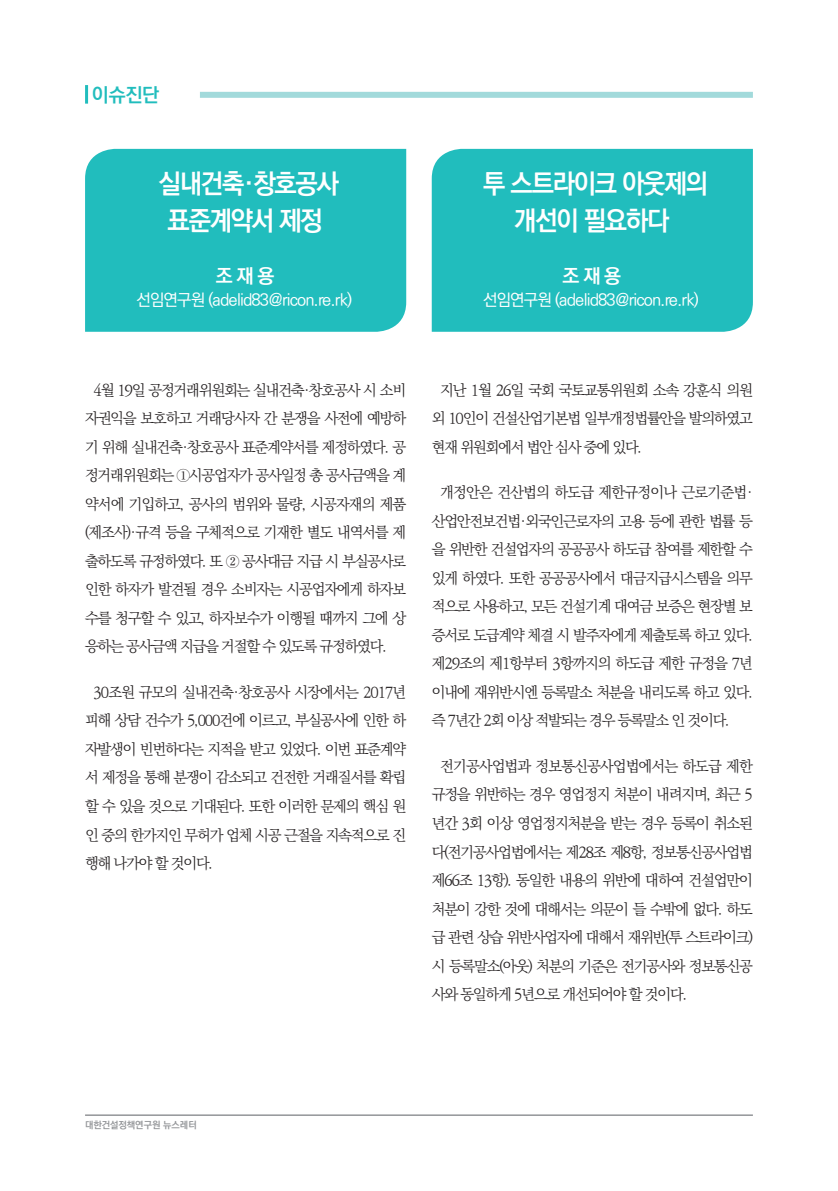
<style>
.page{position:relative;width:838px;height:1191px;background:#fff}
.page>*{position:absolute;margin:0;border:0;box-sizing:border-box;transform-origin:0 0}
.t1{font:700 27px/37.5px "Ko Pub Dotum";letter-spacing:-.05em;color:#fff;text-align:center;scale:.95 1}
.t2{font:700 19.5px "Ko Pub Dotum";color:#fff}
.t3{font:700 19.5px "Ko Pub Dotum";color:#21bdbd}
.t4{font:500 16.5px "Ko Pub Dotum";letter-spacing:-.05em;color:#fff}
.t5{font:300 15px/28.5px "Ko Pub Batang";letter-spacing:-.08em;color:#231f20;text-align:justify}
.t6{font:700 9.6px "Ko Pub Dotum";color:#939598}
</style>
<div class="page">
<hr style="left:85px;top:85px;width:3px;height:19px;background:#21bdbd">
<div style="left:200px;top:92px;width:553px;height:6px;background:#a2dadb"></div>
<hr style="left:85px;top:1114px;width:668px;height:2px;background:#939598">
<div style="left:85px;top:149px;width:321px;height:183px;background:#21bdbd"></div>
<div style="left:432px;top:149px;width:321px;height:183px;background:#21bdbd"></div>
<h2 class="t3" style="left:92px;top:85px;width:69px">이슈진단</h2>
<p class="t1" style="left:159px;top:165px;width:191px">실내건축·창호공사 표준계약서 제정</p>
<p class="t2" style="left:216px;top:266px;width:60px">조 재 용</p>
<p class="t4" style="left:136px;top:292px;width:217px">선임연구원 (adelid83@ricon.re.rk)</p>
<p class="t1" style="left:483px;top:165px;width:238px">투 스트라이크 아웃제의 개선이 필요하다</p>
<p class="t2" style="left:562px;top:266px;width:60px">조 재 용</p>
<p class="t4" style="left:483px;top:292px;width:217px">선임연구원 (adelid83@ricon.re.rk)</p>
<p class="t5" style="left:85px;top:376px;width:323px;text-indent:9px">4월 19일 공정거래위원회는 실내건축·창호공사 시 소비 자권익을 보호하고 거래당사자 간 분쟁을 사전에 예방하 기 위해 실내건축·창호공사 표준계약서를 제정하였다. 공 정거래위원회는 ①시공업자가 공사일정 총 공사금액을 계 약서에 기입하고, 공사의 범위와 물량, 시공자재의 제품 (제조사)·규격 등을 구체적으로 기재한 별도 내역서를 제 출하도록 규정하였다. 또 ② 공사대금 지급 시 부실공사로 인한 하자가 발견될 경우 소비자는 시공업자에게 하자보 수를 청구할 수 있고, 하자보수가 이행될 때까지 그에 상 응하는 공사금액 지급을 거절할 수 있도록 규정하였다.</p>
<p class="t5" style="left:85px;top:678px;width:323px;text-indent:9px">30조원 규모의 실내건축·창호공사 시장에서는 2017년 피해 상담 건수가 5,000건에 이르고, 부실공사에 인한 하 자발생이 빈번하다는 지적을 받고 있었다. 이번 표준계약 서 제정을 통해 분쟁이 감소되고 건전한 거래질서를 확립 할 수 있을 것으로 기대된다. 또한 이러한 문제의 핵심 원 인 중의 한가지인 무허가 업체 시공 근절을 지속적으로 진 행해 나가야 할 것이다.</p>
<p class="t5" style="left:432px;top:376px;width:323px;text-indent:9px">지난 1월 26일 국회 국토교통위원회 소속 강훈식 의원 외 10인이 건설산업기본법 일부개정법률안을 발의하였고 현재 위원회에서 법안 심사 중에 있다.</p>
<p class="t5" style="left:432px;top:479px;width:323px;text-indent:9px">개정안은 건산법의 하도급 제한규정이나 근로기준법· 산업안전보건법·외국인근로자의 고용 등에 관한 법률 등 을 위반한 건설업자의 공공공사 하도급 참여를 제한할 수 있게 하였다. 또한 공공공사에서 대금지급시스템을 의무 적으로 사용하고, 모든 건설기계 대여금 보증은 현장별 보 증서로 도급계약 체결 시 발주자에게 제출토록 하고 있다. 제29조의 제1항부터 3항까지의 하도급 제한 규정을 7년 이내에 재위반시엔 등록말소 처분을 내리도록 하고 있다. 즉 7년간 2회 이상 적발되는 경우 등록말소 인 것이다.</p>
<p class="t5" style="left:432px;top:752px;width:323px;text-indent:9px">전기공사업법과 정보통신공사업법에서는 하도급 제한 규정을 위반하는 경우 영업정지 처분이 내려지며, 최근 5 년간 3회 이상 영업정지처분을 받는 경우 등록이 취소된 다(전기공사업법에서는 제28조 제8항, 정보통신공사업법 제66조 13항). 동일한 내용의 위반에 대하여 건설업만이 처분이 강한 것에 대해서는 의문이 들 수밖에 없다. 하도 급 관련 상습 위반사업자에 대해서 재위반(투 스트라이크) 시 등록말소(아웃) 처분의 기준은 전기공사와 정보통신공 사와 동일하게 5년으로 개선되어야 할 것이다.</p>
<p class="t6" style="left:85px;top:1120px;width:113px">대한건설정책연구원 뉴스레터</p>
</div>
